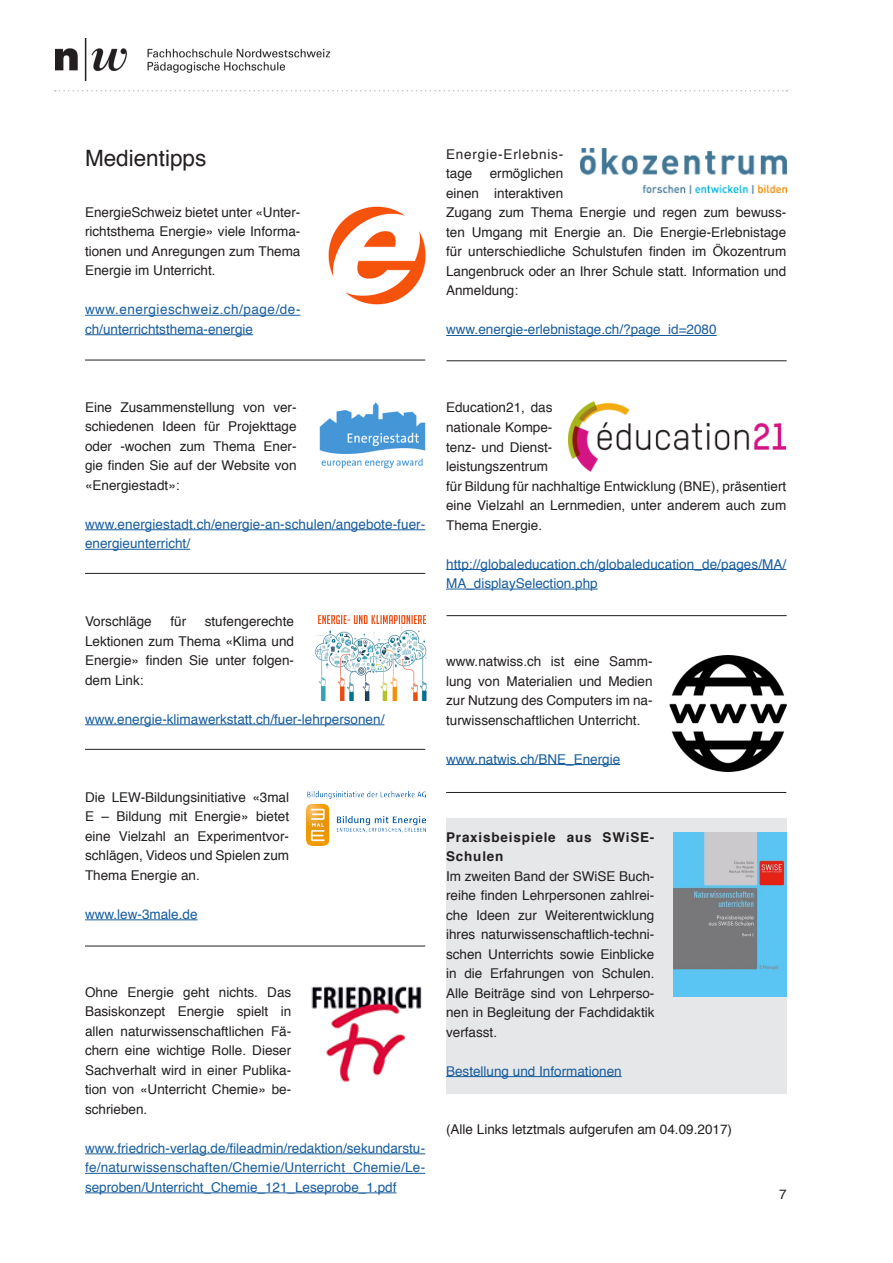
<style>
.page{position:relative;width:893px;height:1263px;background:#fff}
.page>*{position:absolute;margin:0;border:0;box-sizing:border-box;transform-origin:0 0}
.t1{font:22.5px "Helvetica";color:#231f20}
.t2{font:13.5px/19.5px "Helvetica";color:#231f20;text-align:justify}
.t3{font:13.5px/19.5px "Helvetica";color:#175d9e}
.t4{font:700 13.5px/19.5px "Helvetica";letter-spacing:.06em;color:#231f20}
.t5{font:13.5px/19.5px "Helvetica";letter-spacing:.06em;color:#231f20}
</style>
<div class="page">
<div style="left:446px;top:818px;width:341px;height:276px;background:#e6e7e9"></div>
<hr style="left:446px;top:335px;width:271px;height:1px;background:#175d9e">
<hr style="left:446px;top:569px;width:340px;height:1px;background:#175d9e">
<hr style="left:446px;top:589px;width:152px;height:1px;background:#175d9e">
<hr style="left:446px;top:764px;width:174px;height:1px;background:#175d9e">
<hr style="left:446px;top:1076px;width:176px;height:1px;background:#175d9e">
<hr style="left:85px;top:315px;width:215px;height:1px;background:#175d9e">
<hr style="left:85px;top:334px;width:168px;height:1px;background:#175d9e">
<hr style="left:85px;top:529px;width:340px;height:1px;background:#175d9e">
<hr style="left:85px;top:549px;width:105px;height:1px;background:#175d9e">
<hr style="left:85px;top:724px;width:299px;height:1px;background:#175d9e">
<hr style="left:85px;top:919px;width:113px;height:1px;background:#175d9e">
<hr style="left:85px;top:1153px;width:340px;height:1px;background:#175d9e">
<hr style="left:85px;top:1173px;width:340px;height:1px;background:#175d9e">
<hr style="left:85px;top:1192px;width:312px;height:1px;background:#175d9e">
<svg style="left:55px;top:90px;width:732px;height:1px"></svg>
<img style="left:55px;top:38px;width:275px;height:43px">
<img style="left:328px;top:206px;width:98px;height:99px">
<img style="left:319px;top:402px;width:107px;height:67px">
<img style="left:315px;top:615px;width:112px;height:86px">
<img style="left:306px;top:792px;width:119px;height:53px">
<img style="left:311px;top:986px;width:111px;height:96px">
<img style="left:580px;top:149px;width:207px;height:45px">
<img style="left:670px;top:655px;width:116px;height:117px">
<img style="left:568px;top:402px;width:219px;height:70px">
<img style="left:673px;top:832px;width:113px;height:164px">
<hr style="left:85px;top:360px;width:340px;height:1px;background:#231f20">
<hr style="left:85px;top:573px;width:340px;height:1px;background:#231f20">
<hr style="left:85px;top:749px;width:340px;height:1px;background:#231f20">
<hr style="left:85px;top:946px;width:340px;height:1px;background:#231f20">
<hr style="left:446px;top:360px;width:341px;height:1px;background:#231f20">
<hr style="left:446px;top:615px;width:341px;height:1px;background:#231f20">
<hr style="left:446px;top:792px;width:340px;height:1px;background:#231f20">
<p class="t1" style="left:85px;top:140px;width:123px">Medientipps</p>
<p class="t2" style="left:85px;top:203px;width:217px">EnergieSchweiz bietet unter «Unter&shy;richtsthema Energie» viele Informa&shy;tionen und Anregungen zum Thema Energie im Unterricht.</p>
<p class="t3" style="left:85px;top:300px;width:217px">www.energieschweiz.ch/page/de&shy;ch/unterrichtsthema-energie</p>
<p class="t5" style="left:446px;top:145px;width:119px">Energie-Erlebnis&shy;tage</p>
<p class="t2" style="left:446px;top:164px;width:342px;text-align:left;text-indent:44px">ermöglichen<br>einen interaktiven<br>Zugang zum Thema Energie und regen zum bewuss&shy;ten Umgang mit Energie an. Die Energie-Erlebnistage für unterschiedliche Schulstufen finden im Ökozentrum Langenbruck oder an Ihrer Schule statt. Information und Anmeldung:</p>
<p class="t3" style="left:446px;top:320px;width:272px">www.energie-erlebnistage.ch/?page_id=2080</p>
<p class="t2" style="left:85px;top:398px;width:213px">Eine Zusammenstellung von ver&shy;schiedenen Ideen für Projekttage oder -wochen zum Thema Ener&shy;gie finden Sie auf der Website von «Energiestadt»:</p>
<p class="t3" style="left:85px;top:515px;width:342px">www.energiestadt.ch/energie-an-schulen/angebote-fuer&shy;energieunterricht/</p>
<p class="t2" style="left:85px;top:612px;width:211px;text-indent:120px">stufengerechte Lektionen zum Thema «Klima und Energie» finden Sie unter folgen&shy;dem Link:</p>
<p class="t3" style="left:85px;top:710px;width:301px">www.energie-klimawerkstatt.ch/fuer-lehrpersonen/</p>
<p class="t2" style="left:85px;top:612px;width:68px">Vorschläge</p>
<p class="t2" style="left:170px;top:612px;width:17px">für</p>
<p class="t2" style="left:85px;top:788px;width:206px">Die LEW-Bildungsinitiative «3mal E – Bildung mit Energie» bietet eine Vielzahl an Experimentvor&shy;schlägen, Videos und Spielen zum Thema Energie an.</p>
<p class="t3" style="left:85px;top:905px;width:114px">www.lew-3male.de</p>
<p class="t2" style="left:85px;top:983px;width:208px">Ohne Energie geht nichts. Das Basiskonzept Energie spielt in allen naturwissenschaftlichen Fä&shy;chern eine wichtige Rolle. Dieser Sachverhalt wird in einer Publika&shy;tion von «Unterricht Chemie» be&shy;schrieben.</p>
<p class="t3" style="left:85px;top:1139px;width:342px;text-align:justify">www.friedrich-verlag.de/fileadmin/redaktion/sekundarstu&shy;fe/naturwissenschaften/Chemie/Unterricht_Chemie/Le&shy;seproben/Unterricht_Chemie_121_Leseprobe_1.pdf</p>
<p class="t2" style="left:446px;top:398px;width:108px">Education21, das nationale Kompe&shy;tenz- und Dienst&shy;leistungszentrum</p>
<p class="t2" style="left:446px;top:476px;width:342px">für Bildung für nachhaltige Entwicklung (BNE), präsentiert eine Vielzahl an Lernmedien, unter anderem auch zum Thema Energie.</p>
<p class="t3" style="left:446px;top:554px;width:342px">http://globaleducation.ch/globaleducation_de/pages/MA/<br>MA_displaySelection.php</p>
<p class="t2" style="left:446px;top:652px;width:208px">www.natwiss.ch ist eine Samm&shy;lung von Materialien und Medien zur Nutzung des Computers im na&shy;turwissenschaftlichen Unterricht.</p>
<p class="t3" style="left:446px;top:749px;width:176px">www.natwis.ch/BNE_Energie</p>
<p class="t4" style="left:446px;top:827px;width:210px">Praxisbeispiele aus SWiSE-<br>Schulen</p>
<p class="t2" style="left:446px;top:866px;width:210px">Im zweiten Band der SWiSE Buch&shy;reihe finden Lehrpersonen zahlrei&shy;che Ideen zur Weiterentwicklung ihres naturwissenschaftlich-techni&shy;schen Unterrichts sowie Einblicke in die Erfahrungen von Schulen.<br>Alle Beiträge sind von Lehrperso&shy;nen in Begleitung der Fachdidaktik verfasst.</p>
<p class="t3" style="left:446px;top:1061px;width:177px">Bestellung und Informationen</p>
<p class="t2" style="left:446px;top:1120px;width:287px">(Alle Links letztmals aufgerufen am 04.09.2017)</p>
<p class="t2" style="left:779px;top:1185px;width:9px">7</p>
</div>
